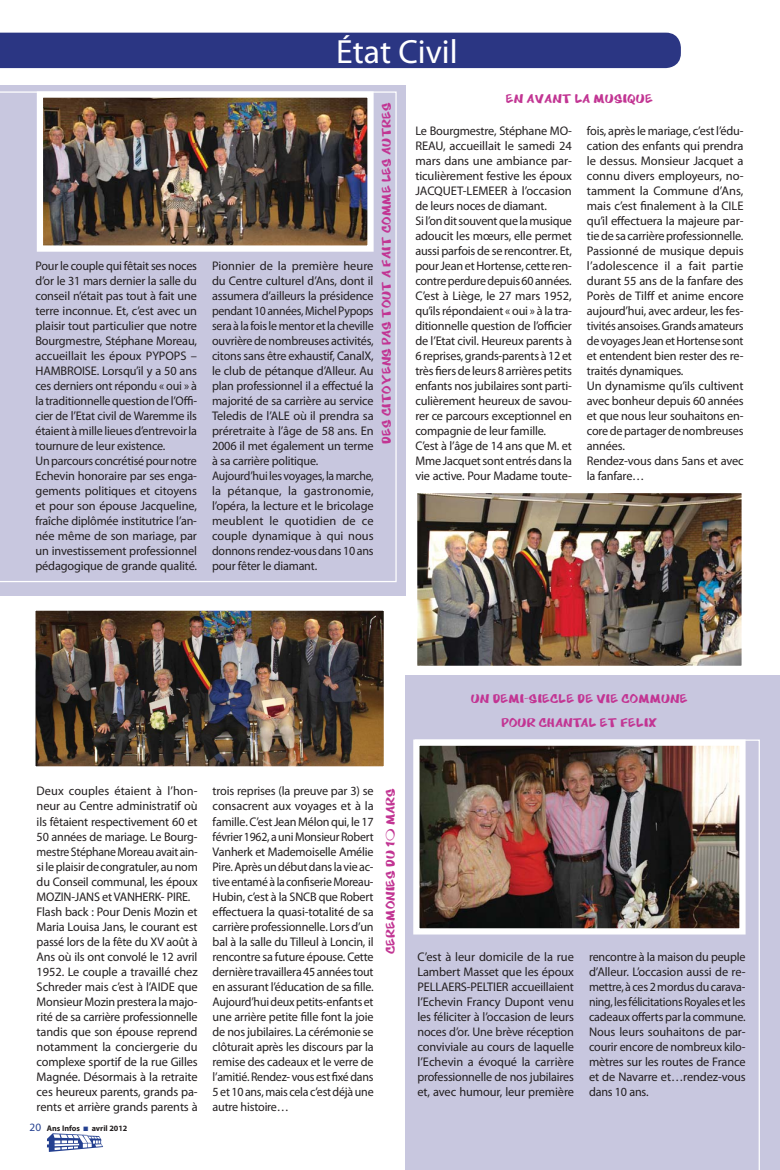
<style>
.page{position:relative;width:780px;height:1170px;background:#fff}
.page>*{position:absolute;margin:0;border:0;box-sizing:border-box;transform-origin:0 0}
.t1{font:33.62px "Myriad Pro";color:#fff}
.t2{font:15px/24.8px "Cartoon";color:#c23593;text-align:center}
.t3{font:12.5px/15px "Myriad Pro";letter-spacing:-.015em;color:#231f20}
.t4{font:700 8.12px "Myriad Pro";color:#231f20}
.s1{font-family:"Myriad MM.400.600.";font-weight:400;font-size:11.25px;color:#244090}
</style>
<div class="page">
<div style="left:0;top:85px;width:406px;height:510px;background:#c8c7df"></div>
<div style="left:406px;top:675px;width:374px;height:494px;background:#c8c7df"></div>
<div style="left:0;top:33px;width:680px;height:35px;background:#2b3683"></div>
<svg style="left:0;top:91px;width:396px;height:491px"></svg>
<img style="left:34px;top:91px;width:343px;height:164px">
<img style="left:417px;top:493px;width:325px;height:173px">
<img style="left:35px;top:610px;width:349px;height:157px">
<img style="left:413px;top:739px;width:347px;height:430px">
<svg style="left:47px;top:1133px;width:56px;height:18px"></svg>
<h1 class="t1" style="left:336px;top:39px;width:123px">État Civil</h1>
<p class="t3" style="left:35px;top:260px;width:163px">Pour le couple qui fêtait ses noces d’or le 31 mars dernier la salle du conseil n’était pas tout à fait une terre inconnue. Et, c’est avec un plaisir tout particulier que notre Bourgmestre, Stéphane Moreau, accueillait les époux PYPOPS – HAMBROISE. Lorsqu’il y a 50 ans ces derniers ont répondu « oui » à la traditionnelle question de l’Offi&shy;cier de l’Etat civil de Waremme ils étaient à mille lieues d’entrevoir la tournure de leur existence.<br>Un parcours concrétisé pour notre Echevin honoraire par ses enga&shy;gements politiques et citoyens et pour son épouse Jacqueline, fraîche diplômée institutrice l’an&shy;née même de son mariage, par un investissement professionnel pédagogique de grande qualité.</p>
<p class="t3" style="left:212px;top:260px;width:163px">Pionnier de la première heure du Centre culturel d’Ans, dont il assumera d’ailleurs la présidence pendant 10 années, Michel Pypops sera à la fois le mentor et la cheville ouvrière de nombreuses activités, citons sans être exhaustif, CanalX, le club de pétanque d’Alleur. Au plan professionnel il a effectué la majorité de sa carrière au service<br>Teledis de l’ALE où il prendra sa préretraite à l’âge de 58 ans. En<br>2006 il met également un terme à sa carrière politique.<br>Aujourd’hui les voyages, la marche, la pétanque, la gastronomie, l’opéra, la lecture et le bricolage meublent le quotidien de ce couple dynamique à qui nous donnons rendez-vous dans 10 ans pour fêter le diamant.</p>
<p class="t2" style="left:374px;top:444px;width:343px;rotate:-90deg">DES CITOYENS PAS TOUT A FAIT COMME LES AUTRES</p>
<p class="t2" style="left:506px;top:87px;width:149px">EN AVANT LA MUSIQUE</p>
<p class="t3" style="left:415px;top:125px;width:158px">Le Bourgmestre, Stéphane MO-<br>REAU, accueillait le samedi 24 mars dans une ambiance par&shy;ticulièrement festive les époux<br>JACQUET-LEMEER à l’occasion de leurs noces de diamant.<br>Si l’on dit souvent que la musique adoucit les mœurs, elle permet aussi parfois de se rencontrer. Et, pour Jean et Hortense, cette ren&shy;contre perdure depuis 60 années.<br>C’est à Liège, le 27 mars 1952, qu’ils répondaient « oui » à la tra&shy;ditionnelle question de l’officier de l’Etat civil. Heureux parents à<br>6 reprises, grands-parents à 12 et très fiers de leurs 8 arrières petits enfants nos jubilaires sont parti&shy;culièrement heureux de savou&shy;rer ce parcours exceptionnel en compagnie de leur famille.<br>C’est à l’âge de 14 ans que M. et<br>Mme Jacquet sont entrés dans la vie active. Pour Madame toute-</p>
<p class="t3" style="left:587px;top:125px;width:158px">fois, après le mariage, c’est l’édu&shy;cation des enfants qui prendra le dessus. Monsieur Jacquet a connu divers employeurs, no&shy;tamment la Commune d’Ans, mais c’est finalement à la CILE qu’il effectuera la majeure par&shy;tie de sa carrière professionnelle.<br>Passionné de musique depuis l’adolescence il a fait partie durant 55 ans de la fanfare des<br>Porès de Tilff et anime encore aujourd’hui, avec ardeur, les fes&shy;tivités ansoises. Grands amateurs de voyages Jean et Hortense sont et entendent bien rester des re&shy;traités dynamiques.<br>Un dynamisme qu’ils cultivent avec bonheur depuis 60 années et que nous leur souhaitons en&shy;core de partager de nombreuses années.<br>Rendez-vous dans 5ans et avec la fanfare…</p>
<p class="t2" style="left:471px;top:686px;width:218px">UN DEMI-SIECLE DE VIE COMMUNE<br>POUR CHANTAL ET FELIX</p>
<p class="t3" style="left:37px;top:785px;width:163px">Deux couples étaient à l’hon&shy;neur au Centre administratif où ils fêtaient respectivement 60 et<br>50 années de mariage. Le Bourg&shy;mestre Stéphane Moreau avait ain&shy;si le plaisir de congratuler, au nom du Conseil communal, les époux<br>MOZIN-JANS et VANHERK- PIRE.<br>Flash back : Pour Denis Mozin et<br>Maria Louisa Jans, le courant est passé lors de la fête du XV août à<br>Ans où ils ont convolé le 12 avril<br>1952. Le couple a travaillé chez<br>Schreder mais c’est à l’AIDE que<br>Monsieur Mozin prestera la majo&shy;rité de sa carrière professionnelle tandis que son épouse reprend notamment la conciergerie du complexe sportif de la rue Gilles<br>Magnée. Désormais à la retraite ces heureux parents, grands pa&shy;rents et arrière grands parents à</p>
<p class="t3" style="left:213px;top:785px;width:163px;text-align:justify">trois reprises (la preuve par 3) se consacrent aux voyages et à la famille. C’est Jean Mélon qui, le 17 février 1962, a uni Monsieur Robert Vanherk et Mademoiselle Amélie Pire. Après un début dans la vie ac&shy;tive entamé à la confiserie Moreau-Hubin, c’est à la SNCB que Robert effectuera la quasi-totalité de sa carrière professionnelle. Lors d’un bal à la salle du Tilleul à Loncin, il rencontre sa future épouse. Cette dernière travaillera 45 années tout en assurant l’éducation de sa fille.<br>Aujourd’hui deux petits-enfants et une arrière petite fille font la joie de nos jubilaires. La cérémonie se clôturait après les discours par la remise des cadeaux et le verre de l’amitié. Rendez- vous est fixé dans 5 et 10 ans, mais cela c’est déjà une autre histoire…</p>
<p class="t4" style="left:30px;top:1125px;width:52px"><span class="s1">20</span> Ans Infos</p>
<p class="t4" style="left:92px;top:1125px;width:37px">avril 2012</p>
<p class="t2" style="left:379px;top:954px;width:168px;rotate:-90deg">CEREMONIES DU 10 MARS</p>
<p class="t3" style="left:417px;top:950px;width:158px;text-align:justify">C’est à leur domicile de la rue Lambert Masset que les époux PELLAERS-PELTIER accueillaient l’Echevin Francy Dupont venu les féliciter à l’occasion de leurs noces d’or. Une brève réception conviviale au cours de laquelle l’Echevin a évoqué la carrière professionnelle de nos jubilaires et, avec humour, leur première</p>
<p class="t3" style="left:589px;top:950px;width:158px;text-align:justify">rencontre à la maison du peuple d’Alleur. L’occasion aussi de re&shy;mettre, à ces 2 mordus du carava&shy;ning, les félicitations Royales et les cadeaux offerts par la commune.<br>Nous leurs souhaitons de par&shy;courir encore de nombreux kilo&shy;mètres sur les routes de France et de Navarre et…rendez-vous dans 10 ans.</p>
</div>
